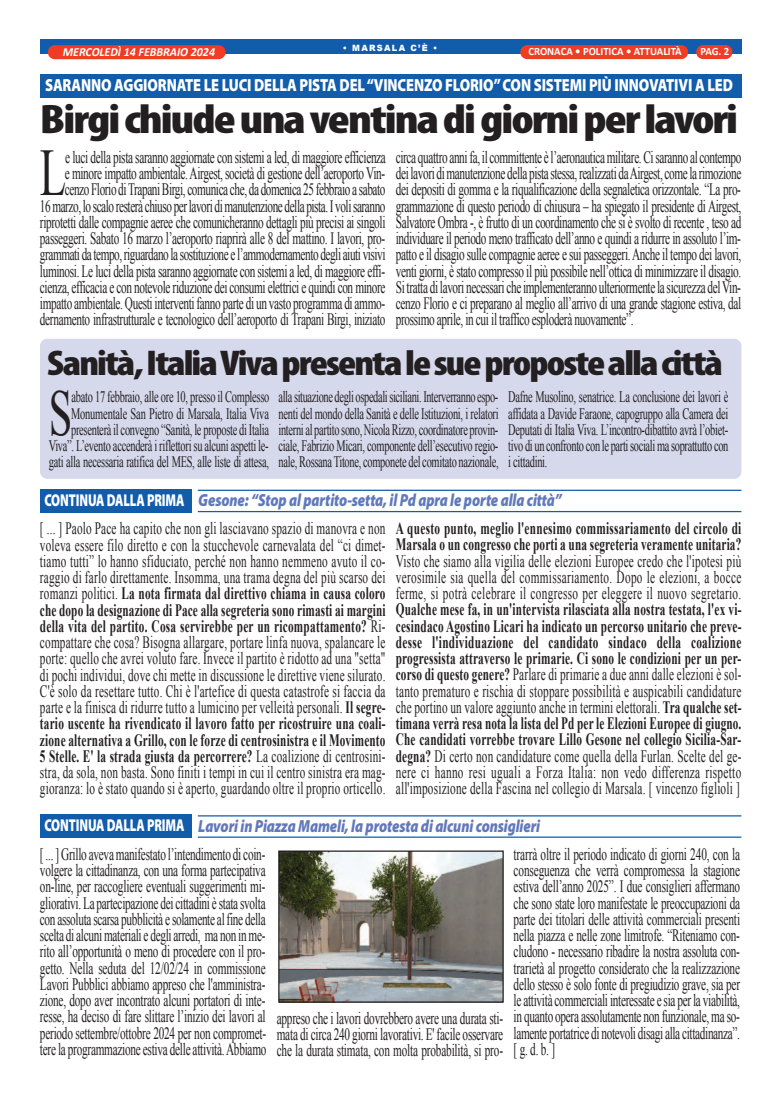
<style>
.page{position:relative;width:780px;height:1099px;background:#fff}
.page>*{position:absolute;margin:0;border:0;box-sizing:border-box;transform-origin:0 0}
.t1{font:66.5px "Times New Roman";color:#231f20;scale:.65 1}
.t2{font:65px "Times New Roman";color:#231f20;scale:.65 1}
.t3{font:900 condensed 41.38px "Myriad Pro";letter-spacing:-.04em;color:#231f20;scale:1.2 1}
.t4{font:900 condensed 35.88px "Myriad Pro";letter-spacing:-.045em;color:#231f20;scale:1.15 1}
.t5{font:italic 900 17.62px "Myriad Pro";letter-spacing:-.01em;color:#6178bb;scale:.81 1}
.t6{font:900 17.62px "Myriad Pro";letter-spacing:-.01em;color:#fff;scale:.82 1}
.t7{font:17.38px/16.2px "Times New Roman";letter-spacing:-.03em;color:#231f20;text-align:justify;scale:.65 1}
.t8{font:700 17.38px/16.2px "Times New Roman";letter-spacing:.015em;color:#231f20;scale:.65 1}
.t9{font:900 17.25px "Myriad Pro";letter-spacing:-.01em;color:#fff;scale:.72 1}
.t10{font:16px/16.2px "Times New Roman";letter-spacing:-.025em;color:#231f20;text-align:justify;scale:.65 1}
.t11{font:italic 700 12.38px "Calibri";color:#fff;scale:.96 1}
.t12{font:700 11.12px "Calibri";color:#fff;scale:.96 1}
.t13{font:900 8.62px "Arial";letter-spacing:.15em;color:#fff;scale:.96 1}
.s1{font-style:normal;font-size:17.25px;color:#fff}
.s2{font-weight:700}
.s3{font-weight:400}
</style>
<div class="page">
<div style="left:40px;top:40px;width:701px;height:14px;background:#115cab"></div>
<div style="left:696px;top:45px;width:36px;height:14px;background:#ef3c25;border-radius:7px"></div>
<div style="left:520px;top:45px;width:168px;height:14px;background:#ef3c25;border-radius:7px"></div>
<div style="left:48px;top:45px;width:177px;height:14px;background:#ef3c25;border-radius:7px"></div>
<div style="left:40px;top:814px;width:152px;height:24px;background:#115cab"></div>
<hr style="left:198px;top:815px;width:543px;height:1px;background:#115cab">
<hr style="left:198px;top:836px;width:543px;height:1px;background:#115cab">
<div style="left:40px;top:339px;width:701px;height:140px;background:#d6d8ec;border-radius:7px"></div>
<div style="left:40px;top:74px;width:701px;height:23px;background:#115cab"></div>
<img style="left:280px;top:852px;width:221px;height:148px">
<div style="left:278px;top:850px;width:225px;height:152px;border:1px solid #231f20"></div>
<div style="left:40px;top:488px;width:152px;height:24px;background:#115cab"></div>
<hr style="left:198px;top:489px;width:543px;height:2px;background:#115cab">
<hr style="left:198px;top:511px;width:543px;height:1px;background:#115cab">
<p class="t13" style="left:343px;top:41px;width:100px">• MARSALA C’È •</p>
<p class="t11" style="left:63px;top:47px;width:160px">MERCOLEDÌ 14 FEBBRAIO 2024</p>
<p class="t12" style="left:528px;top:47px;width:161px">CRONACA • POLITICA • ATTUALITÀ</p>
<p class="t12" style="left:700px;top:47px;width:32px">PAG. 2</p>
<p class="t6" style="left:45px;top:79px;width:840px">SARANNO AGGIORNATE LE LUCI DELLA PISTA DEL“VINCENZO FLORIO”CON SISTEMI PIÙ INNOVATIVI A LED</p>
<h3 class="t3" style="left:40px;top:105px;width:583px">Birgichiudeunaventinadigiorniperlavori</h3>
<p class="t7" style="left:40px;top:149px;width:533px;text-align:right">e luci della pista saranno aggiornate con sistemi a led, di maggiore efficienza<br>e minore impatto ambientale. Airgest, società di gestione dell’aeroporto Vin&shy;cenzo Florio di Trapani Birgi, comunica che, da domenica 25 febbraio a sabato<br>16 marzo, lo scalo resterà chiuso per lavori di manutenzione della pista. I voli saranno riprotetti dalle compagnie aeree che comunicheranno dettagli più precisi ai singoli passeggeri. Sabato 16 marzo l’aeroporto riaprirà alle 8 del mattino. I lavori, pro&shy;grammati da tempo, riguardano la sostituzione e l’ammodernamento degli aiuti visivi luminosi. Le luci della pista saranno aggiornate con sistemi a led, di maggiore effi&shy;cienza, efficacia e con notevole riduzione dei consumi elettrici e quindi con minore impatto ambientale. Questi interventi fanno parte di un vasto programma di ammo&shy;dernamento infrastrutturale e tecnologico dell’aeroporto di Trapani Birgi, iniziato</p>
<p class="t7" style="left:396px;top:149px;width:533px">circa quattro anni fa, il committente è l’aeronautica militare. Ci saranno al contempo dei lavori di manutenzione della pista stessa, realizzati daAirgest, come la rimozione dei depositi di gomma e la riqualificazione della segnaletica orizzontale. “La pro&shy;grammazione di questo periodo di chiusura – ha spiegato il presidente di Airgest, Salvatore Ombra -, è frutto di un coordinamento che si è svolto di recente , teso ad individuare il periodo meno trafficato dell’anno e quindi a ridurre in assoluto l’im&shy;patto e il disagio sulle compagnie aeree e sui passeggeri. Anche il tempo dei lavori, venti giorni, è stato compresso il più possibile nell’ottica di minimizzare il disagio.<br>Si tratta di lavori necessari che implementeranno ulteriormente la sicurezza del Vin&shy;cenzo Florio e ci preparano al meglio all’arrivo di una grande stagione estiva, dal prossimo aprile, in cui il traffico esploderà nuovamente”.</p>
<h1 class="t1" style="left:40px;top:136px;width:42px">L</h1>
<h3 class="t4" style="left:47px;top:350px;width:589px">Sanità,ItaliaVivapresentalesueproposteallacittà</h3>
<h2 class="t2" style="left:49px;top:377px;width:38px">S</h2>
<p class="t10" style="left:49px;top:389px;width:341px;text-align:right">abato 17 febbraio, alle ore 10, presso il Complesso Monumentale San Pietro di Marsala, Italia Viva presenterà il convegno “Sanità, le proposte di Italia Viva”. L’evento accenderà i riflettori su alcuni aspetti le&shy;gati alla necessaria ratifica del MES, alle liste di attesa,</p>
<p class="t10" style="left:278px;top:389px;width:340px">alla situazione degli ospedali siciliani. Interverranno espo&shy;nenti del mondo della Sanità e delle Istituzioni, i relatori interni al partito sono, Nicola Rizzo, coordinatore provin&shy;ciale, Fabrizio Micari, componente dell’esecutivo regio&shy;nale, Rossana Titone, componete del comitato nazionale,</p>
<p class="t10" style="left:508px;top:389px;width:340px">Dafne Musolino, senatrice. La conclusione dei lavori è affidata a Davide Faraone, capogruppo alla Camera dei Deputati di Italia Viva. L’incontro-dibattito avrà l’obiet&shy;tivo di un confronto con le parti sociali ma soprattutto con i cittadini.</p>
<p class="t5" style="left:44px;top:493px;width:640px"><span class="s1">CONTINUA DALLA PRIMA</span> Gesone: “Stop al partito-setta, il Pd apra le porte alla città”</p>
<p class="t7" style="left:40px;top:520px;width:533px">[ ... ] Paolo Pace ha capito che non gli lasciavano spazio di manovra e non voleva essere filo diretto e con la stucchevole carnevalata del “ci dimet&shy;tiamo tutti” lo hanno sfiduciato, perché non hanno nemmeno avuto il co&shy;raggio di farlo direttamente. Insomma, una trama degna del più scarso dei romanzi politici. <span class="s2">La nota firmata dal direttivo chiama in causa coloro che dopo la designazione di Pace alla segreteria sono rimasti ai margini della vita del partito. Cosa servirebbe per un ricompattamento?</span> Ri&shy;compattare che cosa? Bisogna allargare, portare linfa nuova, spalancare le porte: quello che avrei voluto fare. Invece il partito è ridotto ad una "setta" di pochi individui, dove chi mette in discussione le direttive viene silurato.<br>C'è solo da resettare tutto. Chi è l'artefice di questa catastrofe si faccia da parte e la finisca di ridurre tutto a lumicino per velleità personali. <span class="s2">Il segre&shy;tario uscente ha rivendicato il lavoro fatto per ricostruire una coali&shy;zione alternativa a Grillo, con le forze di centrosinistra e il Movimento 5 Stelle. E' la strada giusta da percorrere?</span> La coalizione di centrosini&shy;stra, da sola, non basta. Sono finiti i tempi in cui il centro sinistra era mag&shy;gioranza: lo è stato quando si è aperto, guardando oltre il proprio orticello.</p>
<p class="t8" style="left:396px;top:520px;width:533px">A questo punto, meglio l'ennesimo commissariamento del circolo di<br>Marsala o un congresso che porti a una segreteria veramente unitaria?</p>
<p class="t7" style="left:396px;top:552px;width:533px">Visto che siamo alla vigilia delle elezioni Europee credo che l'ipotesi più verosimile sia quella del commissariamento. Dopo le elezioni, a bocce ferme, si potrà celebrare il congresso per eleggere il nuovo segretario.</p>
<p class="t8" style="left:396px;top:601px;width:533px;text-align:justify">Qualche mese fa, in un'intervista rilasciata alla nostra testata, l'ex vi&shy;cesindaco Agostino Licari ha indicato un percorso unitario che preve&shy;desse l'individuazione del candidato sindaco della coalizione progressista attraverso le primarie. Ci sono le condizioni per un per&shy;corso di questo genere? <span class="s3">Parlare di primarie a due anni dalle elezioni è sol&shy;tanto prematuro e rischia di stoppare possibilità e auspicabili candidature che portino un valore aggiunto anche in termini elettorali.</span> Tra qualche set&shy;timana verrà resa nota la lista del Pd per le Elezioni Europee di giugno.<br>Che candidati vorrebbe trovare Lillo Gesone nel collegio Sicilia-Sar&shy;degna? <span class="s3">Di certo non candidature come quella della Furlan. Scelte del ge&shy;nere ci hanno resi uguali a Forza Italia: non vedo differenza rispetto all'imposizione della Fascina nel collegio di Marsala. [ vincenzo figlioli ]</span></p>
<p class="t9" style="left:44px;top:819px;width:196px">CONTINUA DALLA PRIMA</p>
<p class="t5" style="left:198px;top:819px;width:423px">Lavori in Piazza Mameli, la protesta di alcuni consiglieri</p>
<p class="t7" style="left:40px;top:845px;width:350px">[ ... ] Grillo aveva manifestato l’intendimento di coin&shy;volgere la cittadinanza, con una forma partecipativa on-line, per raccogliere eventuali suggerimenti mi&shy;gliorativi. La partecipazione dei cittadini è stata svolta con assoluta scarsa pubblicità e solamente al fine della scelta di alcuni materiali e degli arredi, ma non in me&shy;rito all’opportunità o meno di procedere con il pro&shy;getto. Nella seduta del 12/02/24 in commissione Lavori Pubblici abbiamo appreso che l'amministra&shy;zione, dopo aver incontrato alcuni portatori di inte&shy;resse, ha deciso di fare slittare l’inizio dei lavori al periodo settembre/ottobre 2024 per non compromet&shy;tere la programmazione estiva delle attività.Abbiamo</p>
<p class="t7" style="left:277px;top:1009px;width:350px">appreso che i lavori dovrebbero avere una durata sti&shy;mata di circa 240 giorni lavorativi. E' facile osservare che la durata stimata, con molta probabilità, si pro-</p>
<p class="t7" style="left:513px;top:845px;width:350px">trarrà oltre il periodo indicato di giorni 240, con la conseguenza che verrà compromessa la stagione estiva dell’anno 2025”. I due consiglieri affermano che sono state loro manifestate le preoccupazioni da parte dei titolari delle attività commerciali presenti nella piazza e nelle zone limitrofe. “Riteniamo con&shy;cludono - necessario ribadire la nostra assoluta con&shy;trarietà al progetto considerato che la realizzazione dello stesso è solo fonte di pregiudizio grave, sia per le attività commerciali interessate e sia per la viabilità, in quanto opera assolutamente non funzionale, ma so&shy;lamente portatrice di notevoli disagi alla cittadinanza”. [g.d.b.]</p>
</div>
